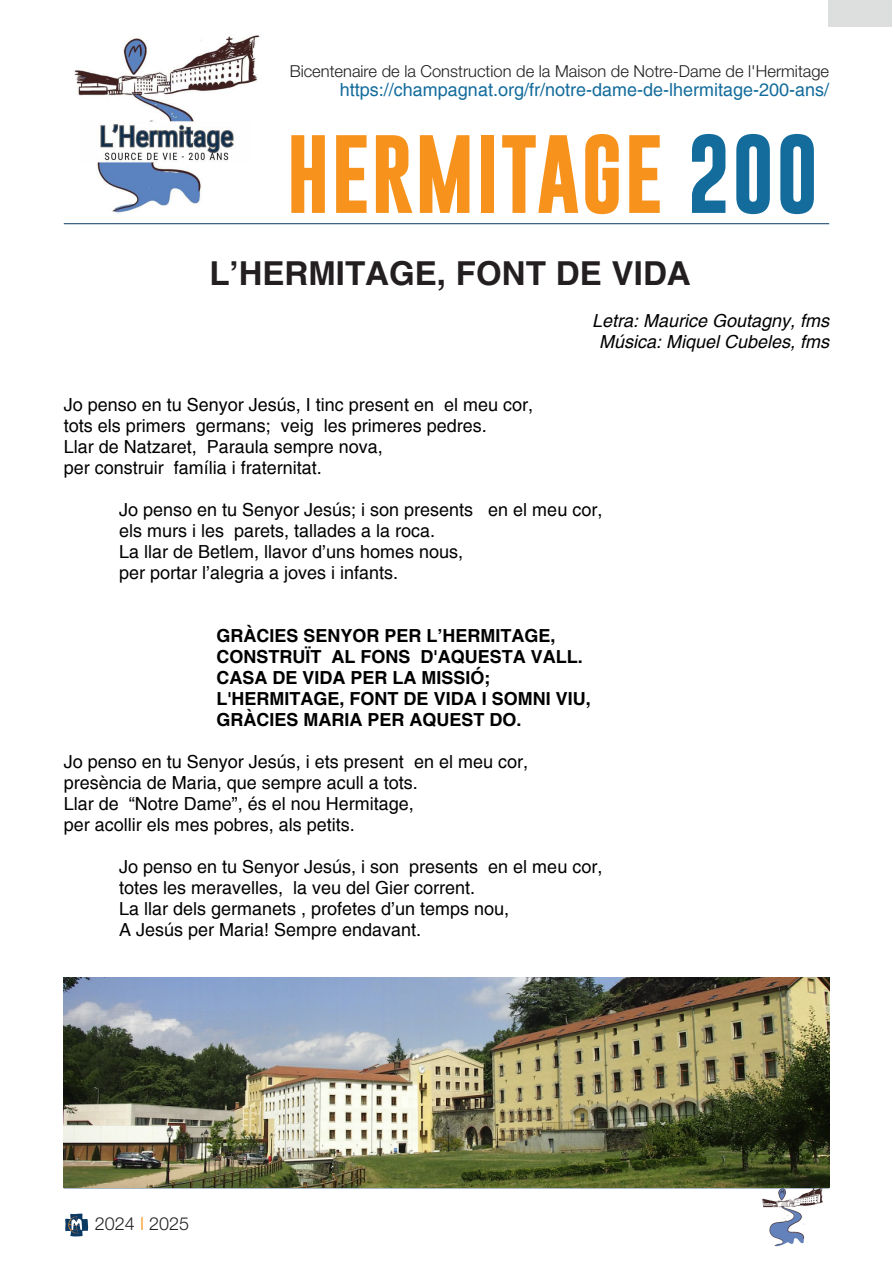
<style>
.page{position:relative;width:893px;height:1263px;background:#fff}
.page>*{position:absolute;margin:0;border:0;box-sizing:border-box;transform-origin:0 0}
.t1{font:700 79.5px "Gobold";letter-spacing:.015em;color:#f7931d}
.Titolo{font:700 33px "Helvetica";color:#231f20}
.Testo_sinEspacio{font:18px "Helvetica";color:#000}
.Testo_sinEspacio-2{font:700 18px "Helvetica";color:#000}
.t2{font:18px "Helvetica";color:#136c9c}
.Testo_sinEspacio-3{font:italic 18px "Helvetica";color:#000}
.t3{font:300 18px "Helvetica Neue LT Std";color:#231f20}
.t4{font:300 16.5px "Helvetica Neue LT Std";color:#231f20}
.s1{color:#136c9c}
.s2{color:#f7931d}
</style>
<div class="page">
<div style="left:828px;top:0;width:64px;height:27px;background:#dddede"></div>
<hr style="left:64px;top:223px;width:765px;height:1px;background:#0a3963">
<img style="left:74px;top:35px;width:186px;height:178px">
<svg style="left:65px;top:1213px;width:24px;height:23px"></svg>
<img style="left:755px;top:1188px;width:74px;height:59px">
<hr style="left:64px;top:1187px;width:765px;height:1px;background:#0a3963">
<img style="left:64px;top:977px;width:765px;height:210px">
<p class="t4" style="left:290px;top:61px;width:541px">Bicentenaire de la Construction de la Maison de Notre-Dame de l'Hermitage</p>
<p class="t2" style="left:340px;top:79px;width:491px">https://champagnat.org/fr/notre-dame-de-lhermitage-200-ans/</p>
<h1 class="t1" style="left:286px;top:122px;width:534px">HERMITAGE <span class="s1">200</span></h1>
<p class="Titolo" style="left:209px;top:253px;width:483px">L’HERMITAGE, FONT DE VIDA</p>
<p class="Testo_sinEspacio-3" style="left:592px;top:310px;width:239px">Letra: Maurice Goutagny, fms</p>
<p class="Testo_sinEspacio-3" style="left:599px;top:331px;width:232px">Música: Miquel Cubeles, fms</p>
<p class="Testo_sinEspacio" style="left:64px;top:394px;width:471px">Jo penso en tu Senyor Jesús, I tinc present en el meu cor,</p>
<p class="Testo_sinEspacio" style="left:64px;top:415px;width:425px">tots els primers germans; veig les primeres pedres.</p>
<p class="Testo_sinEspacio" style="left:64px;top:436px;width:321px">Llar de Natzaret, Paraula sempre nova,</p>
<p class="Testo_sinEspacio" style="left:64px;top:457px;width:260px">per construir família i fraternitat.</p>
<p class="Testo_sinEspacio" style="left:119px;top:499px;width:485px">Jo penso en tu Senyor Jesús; i son presents en el meu cor,</p>
<p class="Testo_sinEspacio" style="left:119px;top:520px;width:318px">els murs i les parets, tallades a la roca.</p>
<p class="Testo_sinEspacio" style="left:119px;top:541px;width:346px">La llar de Betlem, llavor d’uns homes nous,</p>
<p class="Testo_sinEspacio" style="left:119px;top:562px;width:281px">per portar l’alegria a joves i infants.</p>
<p class="Testo_sinEspacio-2" style="left:216px;top:625px;width:341px">GRÀCIES SENYOR PER L’HERMITAGE,</p>
<p class="Testo_sinEspacio-2" style="left:216px;top:646px;width:368px">CONSTRUÏT AL FONS D'AQUESTA VALL.</p>
<p class="Testo_sinEspacio-2" style="left:216px;top:667px;width:276px">CASA DE VIDA PER LA MISSIÓ;</p>
<p class="Testo_sinEspacio-2" style="left:216px;top:688px;width:376px">L'HERMITAGE, FONT DE VIDA I SOMNI VIU,</p>
<p class="Testo_sinEspacio-2" style="left:216px;top:709px;width:307px">GRÀCIES MARIA PER AQUEST DO.</p>
<p class="Testo_sinEspacio" style="left:64px;top:751px;width:466px">Jo penso en tu Senyor Jesús, i ets present en el meu cor,</p>
<p class="Testo_sinEspacio" style="left:64px;top:772px;width:356px">presència de Maria, que sempre acull a tots.</p>
<p class="Testo_sinEspacio" style="left:64px;top:793px;width:352px">Llar de “Notre Dame”, és el nou Hermitage,</p>
<p class="Testo_sinEspacio" style="left:64px;top:814px;width:293px">per acollir els mes pobres, als petits.</p>
<p class="Testo_sinEspacio" style="left:119px;top:856px;width:485px">Jo penso en tu Senyor Jesús, i son presents en el meu cor,</p>
<p class="Testo_sinEspacio" style="left:119px;top:877px;width:358px">totes les meravelles, la veu del Gier corrent.</p>
<p class="Testo_sinEspacio" style="left:119px;top:898px;width:392px">La llar dels germanets , profetes d’un temps nou,</p>
<p class="Testo_sinEspacio" style="left:119px;top:919px;width:304px">A Jesús per Maria! Sempre endavant.</p>
<p class="t3" style="left:95px;top:1213px;width:96px">2024 <span class="s2">I</span> 2025</p>
</div>
